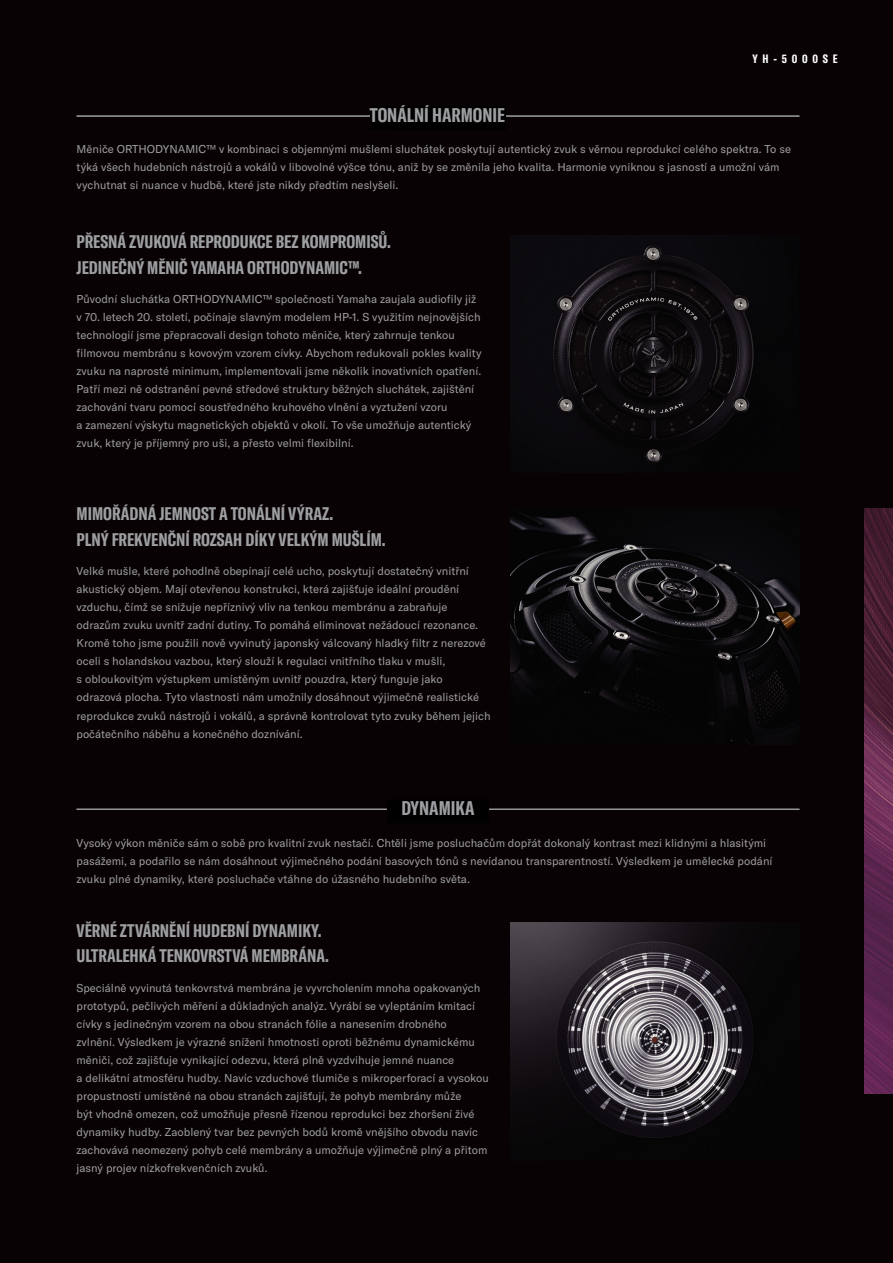
<style>
.page{position:relative;width:893px;height:1263px;background:#090204}
.page>*{position:absolute;margin:0;border:0;box-sizing:border-box;transform-origin:0 0}
.t1{font:700 extra-condensed 19.5px "GT America Y";color:#9d9fa2}
.t2{font:700 extra-condensed 18px "GT America Y";color:#9d9fa2}
.t3{font:700 extra-condensed 12px "GT America Y";letter-spacing:.4em;color:#fff}
.t4{font:11.25px/18px "GT America Y";color:#9d9fa2}
</style>
<div class="page">
<img style="left:510px;top:515px;width:289px;height:229px">
<img style="left:510px;top:923px;width:244px;height:215px">
<img style="left:510px;top:235px;width:244px;height:227px">
<img style="left:864px;top:508px;width:29px;height:586px">
<hr style="left:77px;top:116px;width:722px;height:1px;background:#9d9fa2">
<hr style="left:77px;top:809px;width:722px;height:1px;background:#9d9fa2">
<div style="left:370px;top:106px;width:136px;height:24px;background:#000"></div>
<div style="left:387px;top:799px;width:102px;height:24px;background:#000"></div>
<p class="t1" style="left:370px;top:103px;width:136px">TONÁLNÍ HARMONIE</p>
<p class="t3" style="left:752px;top:51px;width:87px">YH-5000SE</p>
<p class="t4" style="left:77px;top:140px;width:716px">Měniče ORTHODYNAMIC™ v kombinaci s objemnými mušlemi sluchátek poskytují autentický zvuk s věrnou reprodukcí celého spektra. To se týká všech hudebních nástrojů a vokálů v libovolné výšce tónu, aniž by se změnila jeho kvalita. Harmonie vyniknou s jasností a umožní vám vychutnat si nuance v hudbě, které jste nikdy předtím neslyšeli.</p>
<p class="t2" style="left:77px;top:231px;width:316px">PŘESNÁ ZVUKOVÁ REPRODUKCE BEZ KOMPROMISŮ.</p>
<p class="t2" style="left:77px;top:256px;width:287px">JEDINEČNÝ MĚNIČ YAMAHA ORTHODYNAMIC™.</p>
<p class="t4" style="left:77px;top:290px;width:407px">Původní sluchátka ORTHODYNAMIC™ společnosti Yamaha zaujala audiofily již v 70. letech 20. století, počínaje slavným modelem HP-1. S využitím nejnovějších technologií jsme přepracovali design tohoto měniče, který zahrnuje tenkou filmovou membránu s kovovým vzorem cívky. Abychom redukovali pokles kvality zvuku na naprosté minimum, implementovali jsme několik inovativních opatření.<br>Patří mezi ně odstranění pevné středové struktury běžných sluchátek, zajištění zachování tvaru pomocí soustředného kruhového vlnění a vyztužení vzoru<br>a zamezení výskytu magnetických objektů v okolí. To vše umožňuje autentický zvuk, který je příjemný pro uši, a přesto velmi flexibilní.</p>
<p class="t2" style="left:77px;top:503px;width:258px">MIMOŘÁDNÁ JEMNOST A TONÁLNÍ VÝRAZ.</p>
<p class="t2" style="left:77px;top:528px;width:311px">PLNÝ FREKVENČNÍ ROZSAH DÍKY VELKÝM MUŠLÍM.</p>
<p class="t4" style="left:77px;top:562px;width:416px">Velké mušle, které pohodlně obepínají celé ucho, poskytují dostatečný vnitřní akustický objem. Mají otevřenou konstrukci, která zajišťuje ideální proudění vzduchu, čímž se snižuje nepříznivý vliv na tenkou membránu a zabraňuje odrazům zvuku uvnitř zadní dutiny. To pomáhá eliminovat nežádoucí rezonance.<br>Kromě toho jsme použili nově vyvinutý japonský válcovaný hladký filtr z nerezové oceli s holandskou vazbou, který slouží k regulaci vnitřního tlaku v mušli,<br>s obloukovitým výstupkem umístěným uvnitř pouzdra, který funguje jako odrazová plocha. Tyto vlastnosti nám umožnily dosáhnout výjimečně realistické reprodukce zvuků nástrojů i vokálů, a správně kontrolovat tyto zvuky během jejich počátečního náběhu a konečného doznívání.</p>
<p class="t1" style="left:401px;top:796px;width:75px">DYNAMIKA</p>
<p class="t4" style="left:77px;top:834px;width:697px">Vysoký výkon měniče sám o sobě pro kvalitní zvuk nestačí. Chtěli jsme posluchačům dopřát dokonalý kontrast mezi klidnými a hlasitými pasážemi, a podařilo se nám dosáhnout výjimečného podání basových tónů s nevídanou transparentností. Výsledkem je umělecké podání zvuku plné dynamiky, které posluchače vtáhne do úžasného hudebního světa.</p>
<p class="t2" style="left:77px;top:920px;width:246px">VĚRNÉ ZTVÁRNĚNÍ HUDEBNÍ DYNAMIKY.</p>
<p class="t2" style="left:77px;top:945px;width:254px">ULTRALEHKÁ TENKOVRSTVÁ MEMBRÁNA.</p>
<p class="t4" style="left:77px;top:979px;width:414px">Speciálně vyvinutá tenkovrstvá membrána je vyvrcholením mnoha opakovaných prototypů, pečlivých měření a důkladných analýz. Vyrábí se vyleptáním kmitací cívky s jedinečným vzorem na obou stranách fólie a nanesením drobného<br>zvlnění. Výsledkem je výrazné snížení hmotnosti oproti běžnému dynamickému měniči, což zajišťuje vynikající odezvu, která plně vyzdvihuje jemné nuance<br>a delikátní atmosféru hudby. Navíc vzduchové tlumiče s mikroperforací a vysokou propustností umístěné na obou stranách zajišťují, že pohyb membrány může<br>být vhodně omezen, což umožňuje přesně řízenou reprodukci bez zhoršení živé dynamiky hudby. Zaoblený tvar bez pevných bodů kromě vnějšího obvodu navíc zachovává neomezený pohyb celé membrány a umožňuje výjimečně plný a přitom jasný projev nízkofrekvenčních zvuků.</p>
</div>
